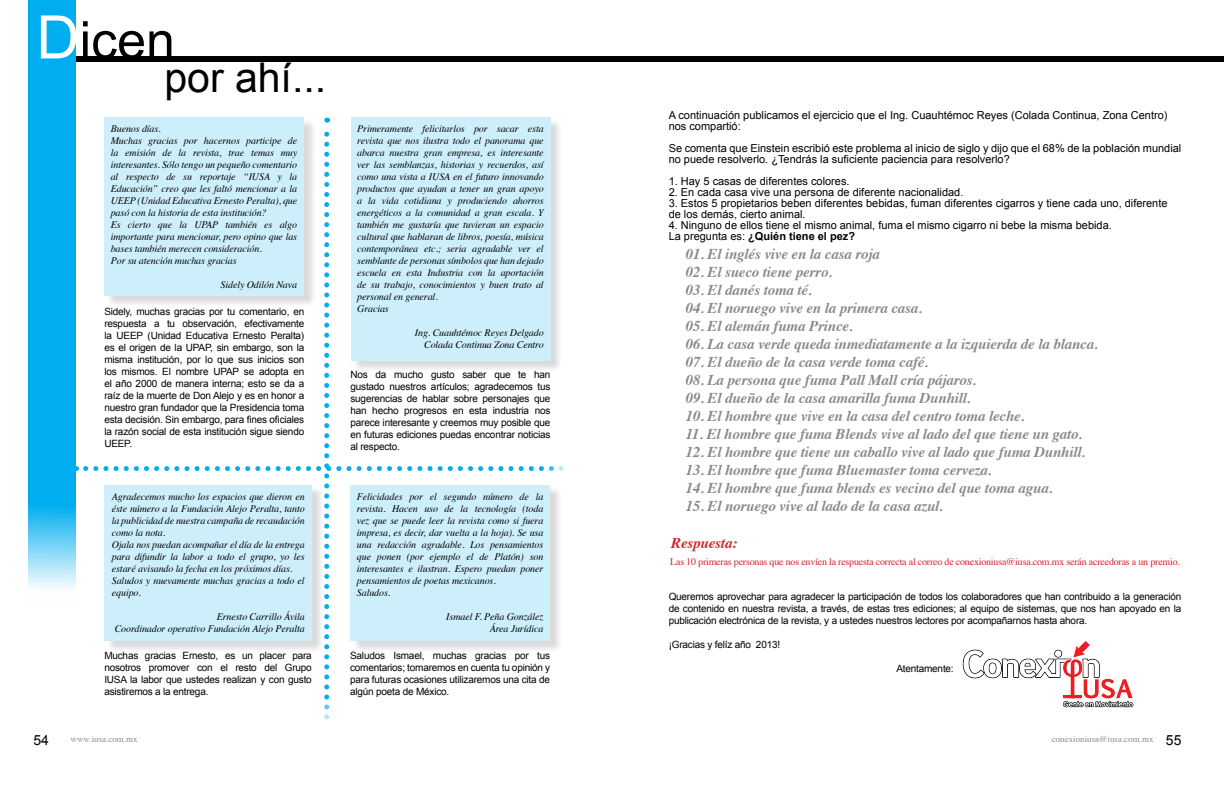
<style>
.page{position:relative;width:1224px;height:792px;background:#fff}
.page>*{position:absolute;margin:0;border:0;box-sizing:border-box;transform-origin:0 0}
.t1{font:52px "Arial";color:#000}
.t2{font:41px "Arial";color:#000}
.t3{font:italic 700 15px "Times";letter-spacing:-.01em;color:#878a8c}
.t4{font:italic 700 15px "Times";letter-spacing:-.01em;color:#d2232a}
.t5{font:14px "Arial";color:#000}
.t6{font:11px/11px "Arial";color:#000}
.t7{font:italic 10px/12px "Times";letter-spacing:-.01em;color:#000}
.t8{font:10px/12px "Arial";letter-spacing:-.02em;color:#000;text-align:justify}
.t9{font:10px "Times";letter-spacing:-.02em;color:#d2232a}
.t10{font:9px "Times";color:#878a8c}
.s1{font-size:60px;color:#fff}
.s2{font-weight:700}
</style>
<div class="page">
<div style="left:28px;top:57px;width:1196px;height:5px;background:#000"></div>
<svg style="left:963px;top:641px;width:170px;height:66px"></svg>
<svg style="left:28px;top:0;width:48px;height:589px;fill:#00aeef"></svg>
<svg style="left:86px;top:118px;width:478px;height:599px"></svg>
<h1 class="t1" style="left:36px;top:6px;width:140px"><span class="s1">D</span>icen</h1>
<h2 class="t2" style="left:164px;top:51px;width:163px">por ahí...</h2>
<p class="t7" style="left:111px;top:122px;width:188px">Buenos días.<br>Muchas gracias por hacernos participe de la emisión de la revista, trae temas muy interesantes. Sólo tengo un pequeño comentario al respecto de su reportaje “IUSA y la Educación” creo que les faltó mencionar a la UEEP (Unidad Educativa Ernesto Peralta), que pasó con la historia de esta institución?<br>Es cierto que la UPAP también es algo importante para mencionar, pero opino que las bases también merecen consideración.<br>Por su atención muchas gracias</p>
<p class="t7" style="left:221px;top:278px;width:78px">Sidely Odilón Nava</p>
<p class="t8" style="left:104px;top:306px;width:201px">Sidely, muchas gracias por tu comentario, en respuesta a tu observación, efectivamente la UEEP (Unidad Educativa Ernesto Peralta) es el origen de la UPAP, sin embargo, son la misma institución, por lo que sus inicios son los mismos. El nombre UPAP se adopta en el año 2000 de manera interna; esto se da a raíz de la muerte de Don Alejo y es en honor a nuestro gran fundador que la Presidencia toma esta decisión. Sin embargo, para fines oficiales la razón social de esta institución sigue siendo UEEP.</p>
<p class="t7" style="left:112px;top:490px;width:194px">Agradecemos mucho los espacios que dieron en éste número a la Fundación Alejo Peralta, tanto la publicidad de nuestra campaña de recaudación como la nota.<br>Ojala nos puedan acompañar el día de la entrega para difundir la labor a todo el grupo, yo les estaré avisando la fecha en los próximos días.<br>Saludos y nuevamente muchas gracias a todo el equipo.</p>
<p class="t7" style="left:115px;top:610px;width:192px;text-align:right">Ernesto Carrillo Ávila<br>Coordinador operativo Fundación Alejo Peralta</p>
<p class="t8" style="left:104px;top:650px;width:209px">Muchas gracias Ernesto, es un placer para nosotros promover con el resto del Grupo IUSA la labor que ustedes realizan y con gusto asistiremos a la entrega.</p>
<p class="t7" style="left:357px;top:122px;width:188px">Primeramente felicitarlos por sacar esta revista que nos ilustra todo el panorama que abarca nuestra gran empresa, es interesante ver las semblanzas, historias y recuerdos, así como una vista a IUSA en el futuro innovando productos que ayudan a tener un gran apoyo a la vida cotidiana y produciendo ahorros energéticos a la comunidad a gran escala. Y también me gustaría que tuvieran un espacio cultural que hablaran de libros, poesía, música contemporánea etc.; seria agradable ver el semblante de personas símbolos que han dejado escuela en esta Industria con la aportación de su trabajo, conocimientos y buen trato al personal en general.<br>Gracias</p>
<p class="t7" style="left:415px;top:326px;width:130px;text-align:right">Ing. Cuauhtémoc Reyes Delgado<br>Colada Continua Zona Centro</p>
<p class="t8" style="left:351px;top:369px;width:201px">Nos da mucho gusto saber que te han gustado nuestros artículos; agradecemos tus sugerencias de hablar sobre personajes que han hecho progresos en esta industria nos parece interesante y creemos muy posible que en futuras ediciones puedas encontrar noticias al respecto.</p>
<p class="t7" style="left:357px;top:490px;width:188px">Felicidades por el segundo número de la revista. Hacen uso de la tecnología (toda vez que se puede leer la revista como si fuera impresa, es decir, dar vuelta a la hoja). Se usa una redacción agradable. Los pensamientos que ponen (por ejemplo el de Platón) son interesantes e ilustran. Espero puedan poner pensamientos de poetas mexicanos.<br>Saludos.</p>
<p class="t7" style="left:446px;top:610px;width:99px;text-align:right">Ismael F. Peña González<br>Área Jurídica</p>
<p class="t8" style="left:350px;top:650px;width:201px">Saludos Ismael, muchas gracias por tus comentarios; tomaremos en cuenta tu opinión y para futuras ocasiones utilizaremos una cita de algún poeta de México.</p>
<p class="t6" style="left:669px;top:109px;width:500px">A continuación publicamos el ejercicio que el Ing. Cuauhtémoc Reyes (Colada Continua, Zona Centro) nos compartió:</p>
<p class="t6" style="left:669px;top:142px;width:514px">Se comenta que Einstein escribió este problema al inicio de siglo y dijo que el 68% de la población mundial no puede resolverlo. ¿Tendrás la suficiente paciencia para resolverlo?</p>
<p class="t6" style="left:669px;top:175px;width:182px">1. Hay 5 casas de diferentes colores.</p>
<p class="t6" style="left:669px;top:186px;width:296px">2. En cada casa vive una persona de diferente nacionalidad.</p>
<p class="t6" style="left:669px;top:197px;width:500px">3. Estos 5 propietarios beben diferentes bebidas, fuman diferentes cigarros y tiene cada uno, diferente de los demás, cierto animal.</p>
<p class="t6" style="left:669px;top:219px;width:445px">4. Ninguno de ellos tiene el mismo animal, fuma el mismo cigarro ni bebe la misma bebida.<br>La pregunta es: <span class="s2">¿Quién tiene el pez?</span></p>
<h3 class="t3" style="left:686px;top:240px;width:196px">01. El inglés vive en la casa roja</h3>
<h3 class="t3" style="left:686px;top:258px;width:148px">02. El sueco tiene perro.</h3>
<h3 class="t3" style="left:686px;top:276px;width:128px">03. El danés toma té.</h3>
<h3 class="t3" style="left:686px;top:294px;width:238px">04. El noruego vive en la primera casa.</h3>
<h3 class="t3" style="left:686px;top:312px;width:169px">05. El alemán fuma Prince.</h3>
<h3 class="t3" style="left:686px;top:330px;width:414px">06. La casa verde queda inmediatamente a la izquierda de la blanca.</h3>
<h3 class="t3" style="left:686px;top:348px;width:244px">07. El dueño de la casa verde toma café.</h3>
<h3 class="t3" style="left:686px;top:366px;width:292px">08. La persona que fuma Pall Mall cría pájaros.</h3>
<h3 class="t3" style="left:686px;top:384px;width:286px">09. El dueño de la casa amarilla fuma Dunhill.</h3>
<h3 class="t3" style="left:686px;top:402px;width:340px">10. El hombre que vive en la casa del centro toma leche.</h3>
<h3 class="t3" style="left:686px;top:420px;width:398px">11. El hombre que fuma Blends vive al lado del que tiene un gato.</h3>
<h3 class="t3" style="left:686px;top:438px;width:401px">12. El hombre que tiene un caballo vive al lado que fuma Dunhill.</h3>
<h3 class="t3" style="left:686px;top:456px;width:308px">13. El hombre que fuma Bluemaster toma cerveza.</h3>
<h3 class="t3" style="left:686px;top:474px;width:368px">14. El hombre que fuma blends es vecino del que toma agua.</h3>
<h3 class="t3" style="left:686px;top:492px;width:259px">15. El noruego vive al lado de la casa azul.</h3>
<h3 class="t4" style="left:671px;top:529px;width:68px">Respuesta:</h3>
<p class="t9" style="left:670px;top:552px;width:511px">Las 10 primeras personas que nos envíen la respuesta correcta al correo de conexioniusa@iusa.com.mx serán acreedoras a un premio.</p>
<p class="t8" style="left:669px;top:590px;width:514px">Queremos aprovechar para agradecer la participación de todos los colaboradores que han contribuido a la generación de contenido en nuestra revista, a través, de estas tres ediciones; al equipo de sistemas, que nos han apoyado en la publicación electrónica de la revista, y a ustedes nuestros lectores por acompañarnos hasta ahora.</p>
<p class="t8" style="left:669px;top:638px;width:113px">¡Gracias y felíz año 2013!</p>
<p class="t8" style="left:896px;top:662px;width:59px">Atentamente:</p>
<h3 class="t5" style="left:33px;top:731px;width:17px">54</h3>
<p class="t10" style="left:71px;top:731px;width:69px">www.iusa.com.mx</p>
<p class="t10" style="left:1052px;top:731px;width:103px">conexioniusa@iusa.com.mx</p>
<h3 class="t5" style="left:1166px;top:731px;width:17px">55</h3>
</div>
